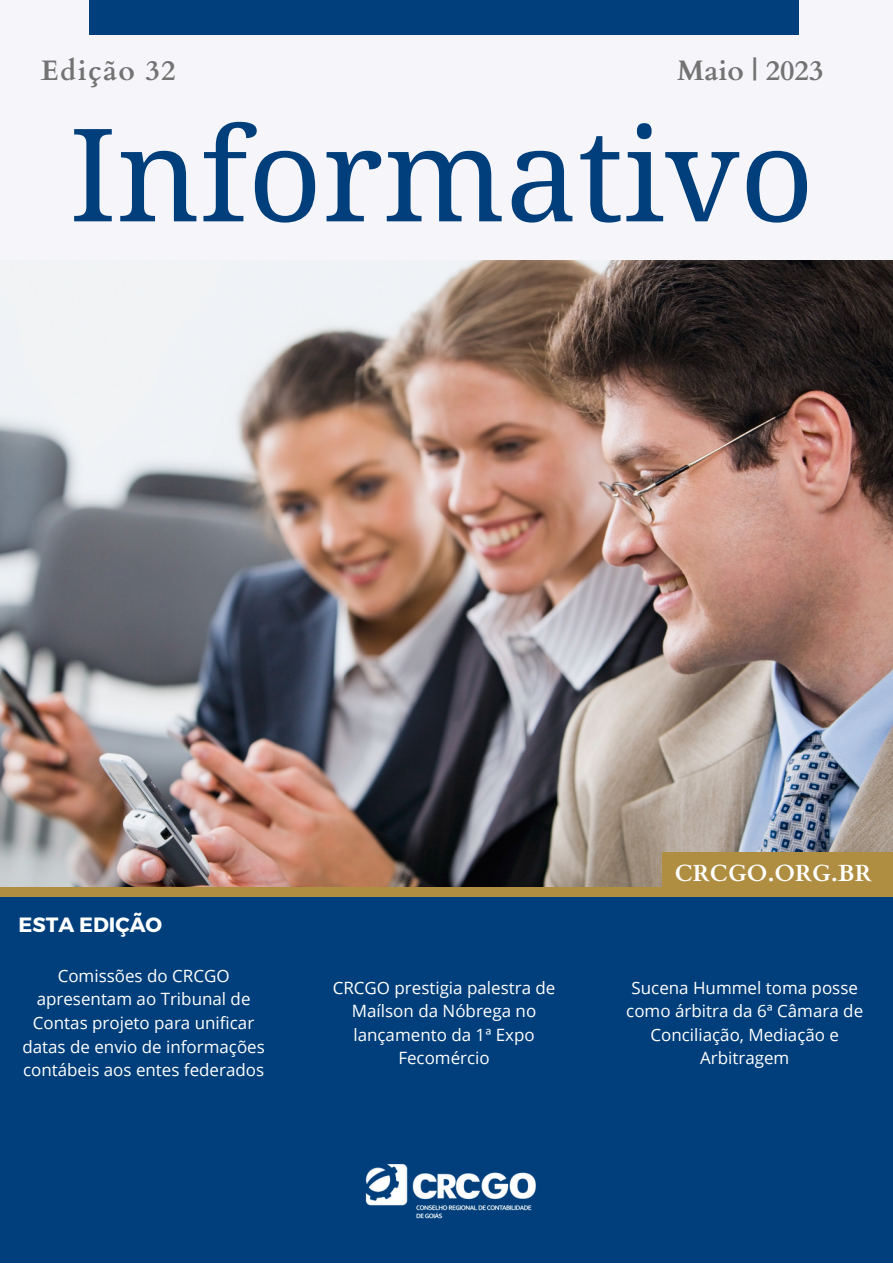
<style>
.page{position:relative;width:893px;height:1264px;background:#fff}
.page>*{position:absolute;margin:0;border:0;box-sizing:border-box;transform-origin:0 0}
.t1{font:129.15px "Droid Serif";color:#003f7b}
.t2{font:700 28.2px "Cardo";color:#737373}
.t3{font:700 28.2px "Cardo";letter-spacing:.05em;color:#737373}
.t4{font:700 23.25px "Cardo";color:#fff}
.t5{font:700 20.7px "Montserrat";color:#fff}
.t6{font:16.95px/23.5px "Open Sans";color:#fff;text-align:center}
</style>
<div class="page">
<div style="left:0;top:0;width:892px;height:1262px;background:#f6f6fa"></div>
<div style="left:89px;top:0;width:709px;height:34px;background:#003f7b"></div>
<img style="left:0;top:260px;width:892px;height:627px">
<div style="left:0;top:896px;width:892px;height:366px;background:#003f7b"></div>
<div style="left:0;top:887px;width:892px;height:9px;background:#af8e42"></div>
<div style="left:662px;top:851px;width:230px;height:45px;background:#af8e42"></div>
<img style="left:365px;top:1164px;width:171px;height:55px">
<p class="t3" style="left:41px;top:52px;width:136px">Edição 32</p>
<p class="t2" style="left:677px;top:52px;width:148px">Maio | 2023</p>
<p class="t1" style="left:69px;top:101px;width:746px">Informativo</p>
<p class="t5" style="left:19px;top:911px;width:145px">ESTA EDIÇÃO</p>
<p class="t6" style="left:22px;top:963px;width:244px">Comissões do CRCGO apresentam ao Tribunal de<br>Contas projeto para unificar datas de envio de informações contábeis aos entes federados</p>
<p class="t4" style="left:674px;top:857px;width:198px">CRCGO.ORG.BR</p>
<p class="t6" style="left:332px;top:975px;width:224px">CRCGO prestigia palestra de<br>Maílson da Nóbrega no lançamento da 1ª Expo<br>Fecomércio</p>
<p class="t6" style="left:626px;top:975px;width:238px">Sucena Hummel toma posse como árbitra da 6ª Câmara de<br>Conciliação, Mediação e<br>Arbitragem</p>
</div>
